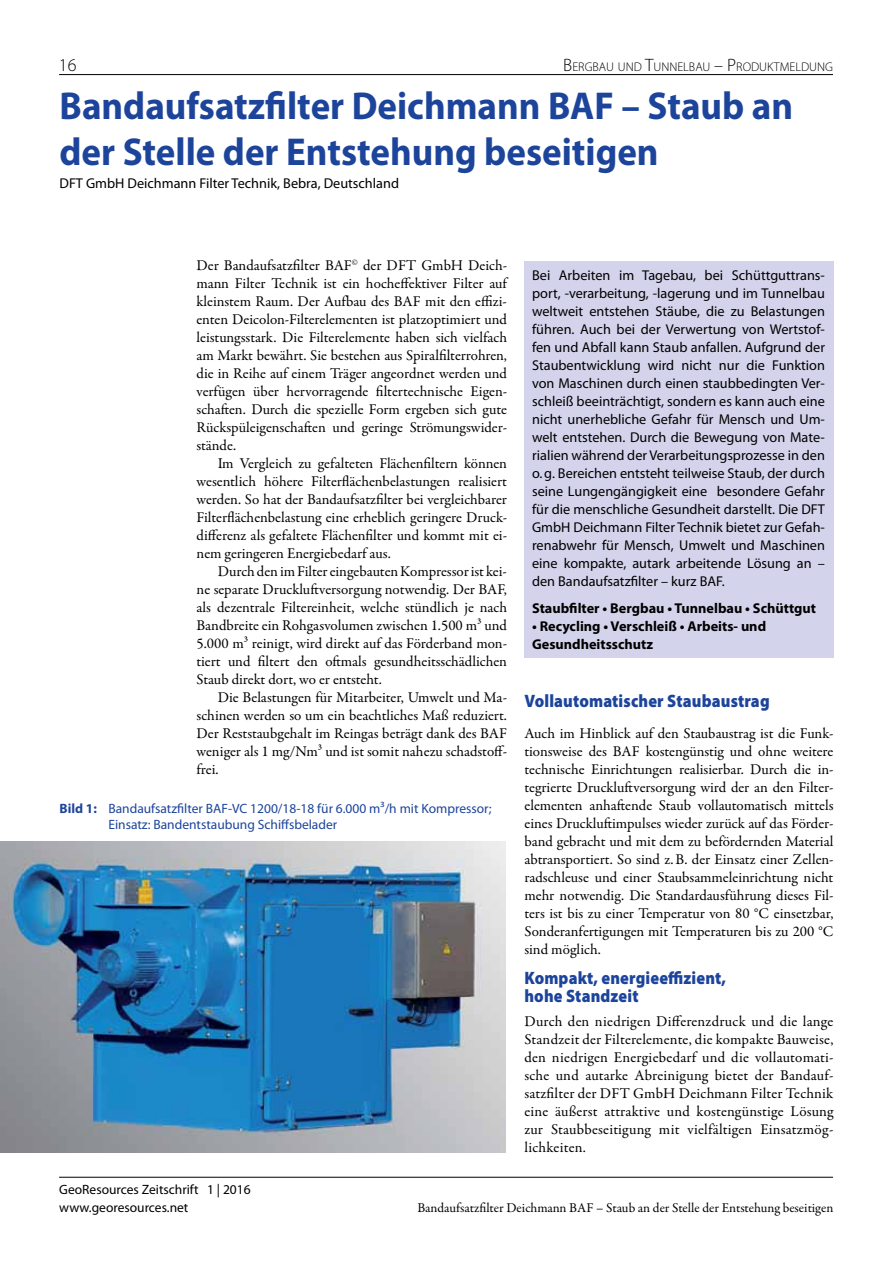
<style>
.page{position:relative;width:893px;height:1263px;background:#fff}
.page>*{position:absolute;margin:0;border:0;box-sizing:border-box;transform-origin:0 0}
.t1{font:700 39px/46.8px "Myriad Pro";color:#1d449b;scale:.95 1}
.t2{font:900 18px/18px "Myriad Pro";letter-spacing:.01em;color:#1d449b;scale:.9 1}
.t3{font:300 18px "Myriad Pro";color:#000}
.t4{font:15px/18px "Garamond Premr Pro";color:#000;text-align:justify}
.t5{font:14.25px/18px "Myriad Pro";color:#000;text-align:justify}
.t6{font:700 14.25px/18px "Myriad Pro";color:#000}
.t7{font:13.5px/16.2px "Myriad Pro";color:#1d449b}
.t8{font:13.5px "Garamond Premr Pro";letter-spacing:-.005em;color:#000}
.t9{font:13.5px/18px "Myriad Pro";color:#000}
.t10{font:300 12.6px "Myriad Pro";color:#000}
.s1{font-size:18px}
.s2{font-weight:700}
</style>
<div class="page">
<hr style="left:59px;top:74px;width:774px;height:1px;background:#000">
<hr style="left:59px;top:1177px;width:774px;height:1px;background:#000">
<div style="left:524px;top:261px;width:309px;height:396px;background:#d3d4eb"></div>
<img style="left:0;top:842px;width:506px;height:310px">
<p class="t3" style="left:59px;top:54px;width:19px">16</p>
<p class="t10" style="left:563px;top:59px;width:271px"><span class="s1">B</span>ERGBAU UND <span class="s1">T</span>UNNELBAU <span class="s1">– P</span>RODUKTMELDUNG</p>
<h1 class="t1" style="left:60px;top:81px;width:774px">Bandaufsatzfilter Deichmann BAF – Staub an der Stelle der Entstehung beseitigen</h1>
<p class="t5" style="left:60px;top:174px;width:341px">DFT GmbH Deichmann Filter Technik, Bebra, Deutschland</p>
<p class="t4" style="left:197px;top:257px;width:312px">Der Bandaufsatzfilter BAF<sup>©</sup> der DFT GmbH Deich&shy;mann Filter Technik ist ein hocheffektiver Filter auf kleinstem Raum. Der Aufbau des BAF mit den effizi&shy;enten Deicolon-Filterelementen ist platzoptimiert und leistungsstark. Die Filterelemente haben sich vielfach am Markt bewährt. Sie bestehen aus Spiralfilterrohren, die in Reihe auf einem Träger angeordnet werden und verfügen über hervorragende filtertechnische Eigen&shy;schaften. Durch die spezielle Form ergeben sich gute Rückspüleigenschaften und geringe Strömungswider&shy;stände.</p>
<p class="t4" style="left:197px;top:455px;width:312px;text-indent:21px">Im Vergleich zu gefalteten Flächenfiltern können wesentlich höhere Filterflächenbelastungen realisiert werden. So hat der Bandaufsatzfilter bei vergleichbarer Filterflächenbelastung eine erheblich geringere Druck&shy;differenz als gefaltete Flächenfilter und kommt mit ei&shy;nem geringeren Energiebedarf aus.</p>
<p class="t4" style="left:197px;top:563px;width:312px;text-indent:21px">Durch den im Filter eingebauten Kompressor ist kei&shy;ne separate Druckluftversorgung notwendig. Der BAF, als dezentrale Filtereinheit, welche stündlich je nach Bandbreite ein Rohgasvolumen zwischen 1.500 m³ und 5.000 m³ reinigt, wird direkt auf das Förderband mon&shy;tiert und filtert den oftmals gesundheitsschädlichen Staub direkt dort, wo er entsteht.</p>
<p class="t4" style="left:197px;top:689px;width:312px;text-indent:21px">Die Belastungen für Mitarbeiter, Umwelt und Ma&shy;schinen werden so um ein beachtliches Maß reduziert.<br>Der Reststaubgehalt im Reingas beträgt dank des BAF weniger als 1 mg/Nm³ und ist somit nahezu schadstoff&shy;frei.</p>
<p class="t7" style="left:108px;top:800px;width:385px;text-indent:-49px"><span class="s2">Bild 1:</span> Bandaufsatzfilter BAF-VC 1200/18-18 für 6.000 m³/h mit Kompressor;<br>Einsatz: Bandentstaubung Schiffsbelader</p>
<p class="t5" style="left:532px;top:266px;width:294px">Bei Arbeiten im Tagebau, bei Schüttguttrans&shy;port, -verarbeitung, -lagerung und im Tunnelbau weltweit entstehen Stäube, die zu Belastungen führen. Auch bei der Verwertung von Wertstof&shy;fen und Abfall kann Staub anfallen. Aufgrund der Staubentwicklung wird nicht nur die Funktion von Maschinen durch einen staubbedingten Ver&shy;schleiß beeinträchtigt, sondern es kann auch eine nicht unerhebliche Gefahr für Mensch und Um&shy;welt entstehen. Durch die Bewegung von Mate&shy;rialien während der Verarbeitungsprozesse in den o.g. Bereichen entsteht teilweise Staub, der durch seine Lungengängigkeit eine besondere Gefahr für die menschliche Gesundheit darstellt. Die DFT GmbH Deichmann Filter Technik bietet zur Gefah&shy;renabwehr für Mensch, Umwelt und Maschinen eine kompakte, autark arbeitende Lösung an – den Bandaufsatzfilter – kurz BAF.</p>
<p class="t6" style="left:532px;top:598px;width:285px">Staubfilter • Bergbau • Tunnelbau • Schüttgut</p>
<p class="t6" style="left:532px;top:616px;width:236px">• Recycling • Verschleiß • Arbeits- und<br>Gesundheitsschutz</p>
<p class="t2" style="left:524px;top:691px;width:274px">Vollautomatischer Staubaustrag</p>
<p class="t4" style="left:524px;top:725px;width:311px">Auch im Hinblick auf den Staubaustrag ist die Funk&shy;tionsweise des BAF kostengünstig und ohne weitere technische Einrichtungen realisierbar. Durch die in&shy;tegrierte Druckluftversorgung wird der an den Filter&shy;elementen anhaftende Staub vollautomatisch mittels eines Druckluftimpulses wieder zurück auf das Förder&shy;band gebracht und mit dem zu befördernden Material abtransportiert. So sind z.B. der Einsatz einer Zellen&shy;radschleuse und einer Staubsammeleinrichtung nicht mehr notwendig. Die Standardausführung dieses Fil&shy;ters ist bis zu einer Temperatur von 80 °C einsetzbar, Sonderanfertigungen mit Temperaturen bis zu 200 °C sind möglich.</p>
<p class="t2" style="left:524px;top:968px;width:225px">Kompakt, energieeffizient, hohe Standzeit</p>
<p class="t4" style="left:524px;top:1013px;width:311px">Durch den niedrigen Differenzdruck und die lange Standzeit der Filterelemente, die kompakte Bauweise, den niedrigen Energiebedarf und die vollautomati&shy;sche und autarke Abreinigung bietet der Bandauf&shy;satzfilter der DFT GmbH Deichmann Filter Technik eine äußerst attraktive und kostengünstige Lösung zur Staubbeseitigung mit vielfältigen Einsatzmög&shy;lichkeiten.</p>
<p class="t9" style="left:59px;top:1181px;width:193px">GeoResources Zeitschrift 1 | 2016 www.georesources.net</p>
<p class="t8" style="left:417px;top:1200px;width:417px">Bandaufsatzfilter Deichmann BAF – Staub an der Stelle der Entstehung beseitigen</p>
</div>
